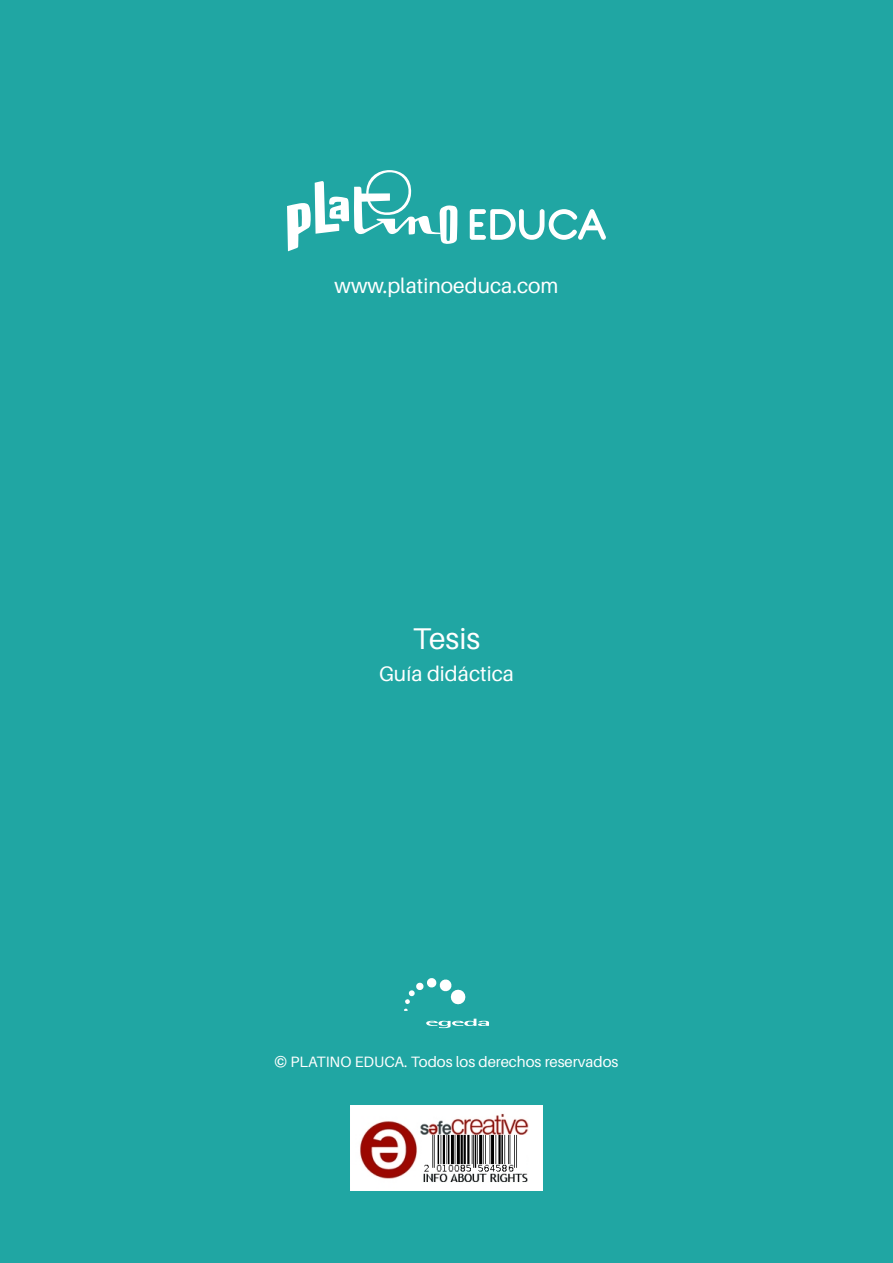
<style>
.page{position:relative;width:893px;height:1263px;background:#20a6a3}
.page>*{position:absolute;margin:0;border:0;box-sizing:border-box;transform-origin:0 0}
.t1{font:30px "Aileron";color:#fff}
.t2{font:21px "Aileron";color:#fff}
.t3{font:15px "Aileron";color:#fff}
</style>
<div class="page">
<svg style="left:287px;top:170px;width:170px;height:81px"></svg>
<svg style="left:470px;top:209px;width:136px;height:31px"></svg>
<svg style="left:404px;top:978px;width:62px;height:33px"></svg>
<svg style="left:426px;top:1019px;width:63px;height:9px"></svg>
<img style="left:350px;top:1106px;width:193px;height:85px">
<h2 class="t2" style="left:335px;top:274px;width:225px">www.platinoeduca.com</h2>
<h1 class="t1" style="left:413px;top:622px;width:69px">Tesis</h1>
<h2 class="t2" style="left:379px;top:662px;width:136px">Guía didáctica</h2>
<p class="t3" style="left:275px;top:1054px;width:345px">© PLATINO EDUCA. Todos los derechos reservados</p>
</div>
